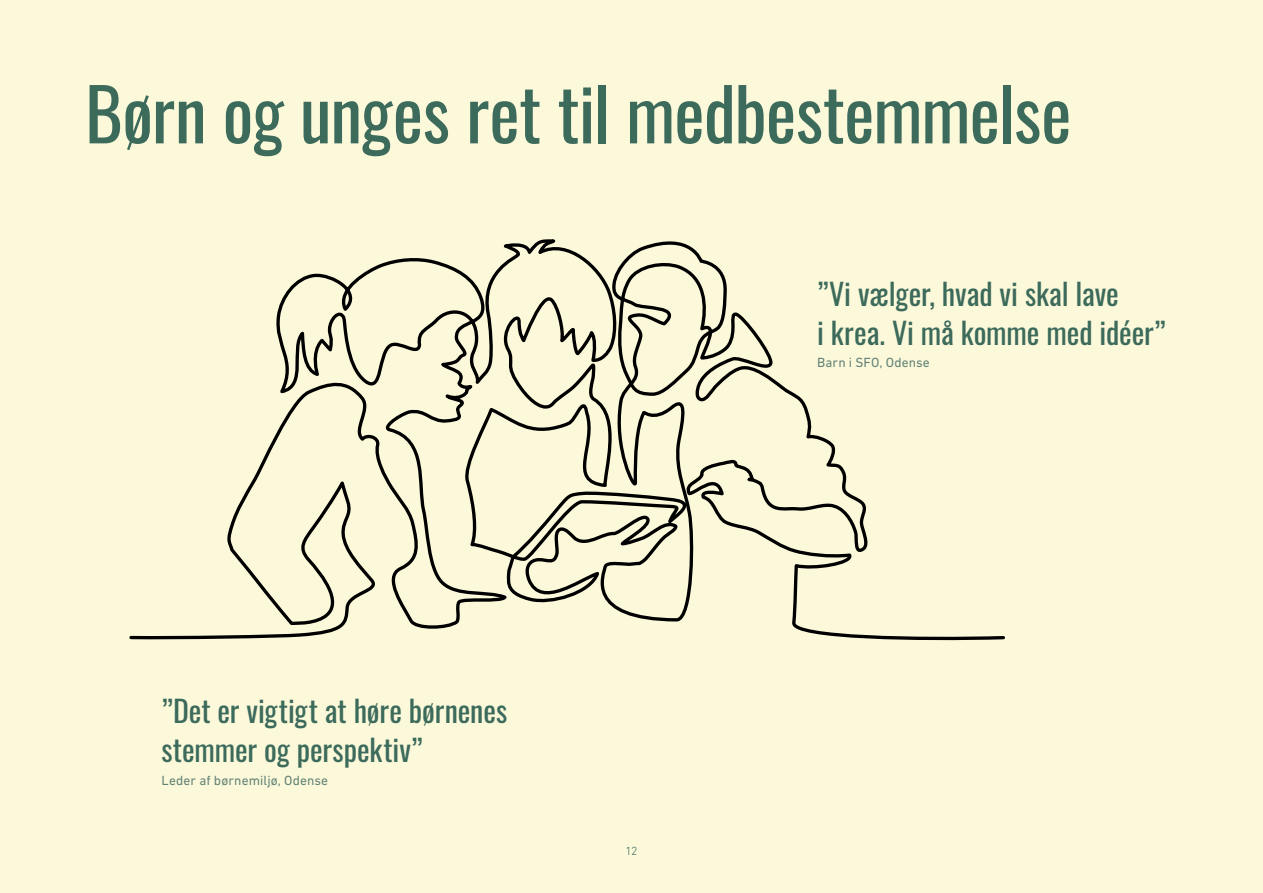
<style>
.page{position:relative;width:1263px;height:893px;background:#fcf9db}
.page>*{position:absolute;margin:0;border:0;box-sizing:border-box;transform-origin:0 0}
.Overskrift__H1{font:72px "Oswald";letter-spacing:-.01em;color:#3c6a5b}
.Underoverskrift__H2{font:30px/39px "Oswald";color:#3c6a5b}
.Billedtekst_kursiv{font:13.5px "DIN Next LT Pro";letter-spacing:.005em;color:#638275}
.t1{font:300 12px "DIN Next LT Pro";color:#3c6a5b}
</style>
<div class="page">
<svg style="left:129px;top:239px;width:876px;height:402px"></svg>
<h1 class="Overskrift__H1" style="left:85px;top:50px;width:988px">Børn og unges ret til medbestemmelse</h1>
<h1 class="Underoverskrift__H2" style="left:162px;top:689px;width:347px">”Det er vigtigt at høre børnenes stemmer og perspektiv”</h1>
<p class="Billedtekst_kursiv" style="left:162px;top:772px;width:168px">Leder af børnemiljø, Odense</p>
<p class="t1" style="left:625px;top:844px;width:14px">12</p>
<h1 class="Underoverskrift__H2" style="left:817px;top:271px;width:350px">”Vi vælger, hvad vi skal lave<br>i krea. Vi må komme med idéer”</h1>
<p class="Billedtekst_kursiv" style="left:817px;top:355px;width:114px">Barn i SFO, Odense</p>
</div>
